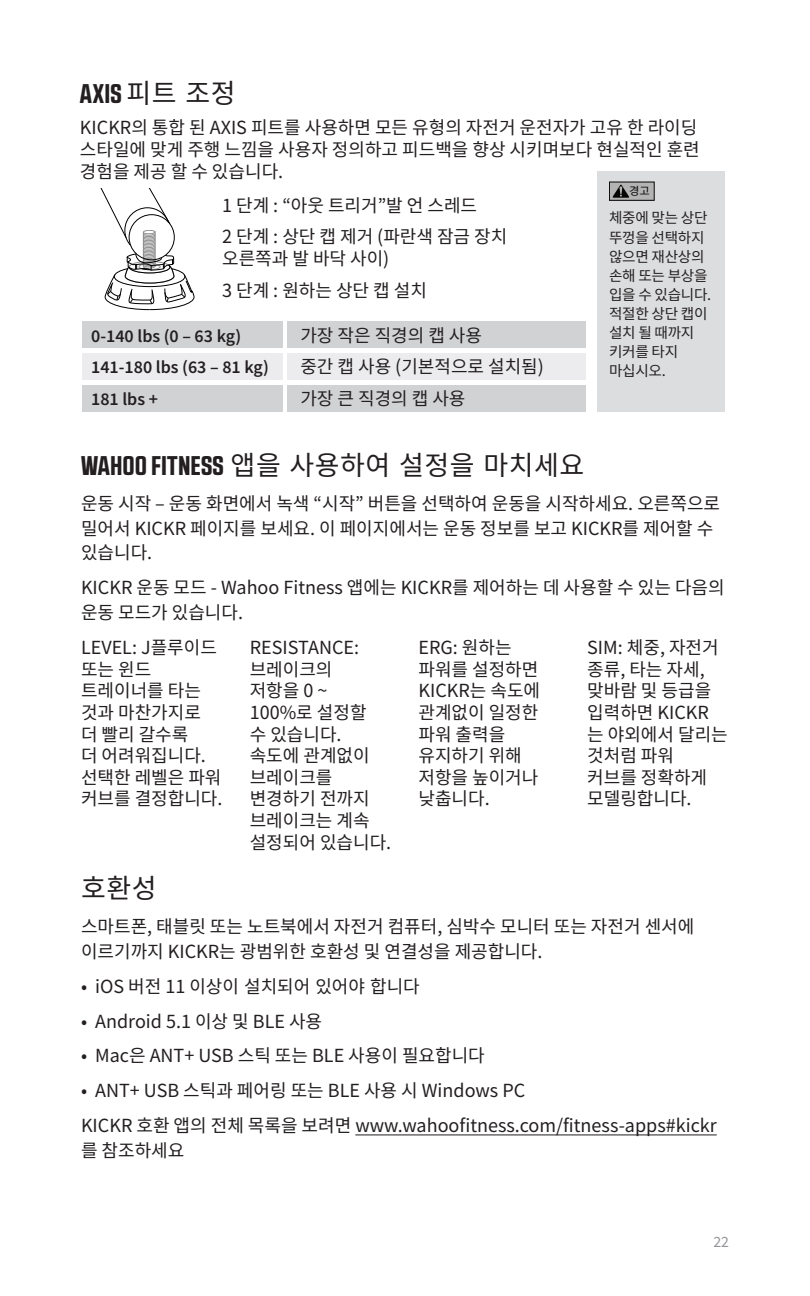
<style>
.page{position:relative;width:810px;height:1296px;background:#fff}
.page>*{position:absolute;margin:0;border:0;box-sizing:border-box;transform-origin:0 0}
.Headline{font:27px "Noto Sans KR";letter-spacing:.02em;color:#231f20}
.Headline-2{font:700 27px "RB No 2.1 a";color:#231f20}
.t1{font:18px/21.6px "Noto Sans KR";color:#231f20}
.t2{font:600 18px "Source Sans Pro";color:#231f20}
.t3{font:15.75px "Source Sans Pro";color:#939598}
.t4{font:14.62px/19.1px "Noto Sans KR";letter-spacing:-.02em;color:#231f20}
.t5{font:11.25px "Noto Sans KR";color:#050504}
.s1{font-family:"Noto Sans KR";font-weight:400}
.s2{font-family:"RB No 2.1 a";font-weight:700}
</style>
<div class="page">
<hr style="left:355px;top:1134px;width:362px;height:1px;background:#231f20">
<svg style="left:101px;top:189px;width:94px;height:121px"></svg>
<div style="left:82px;top:321px;width:201px;height:27px;background:#d1d2d4"></div>
<div style="left:287px;top:321px;width:299px;height:27px;background:#d1d2d4"></div>
<div style="left:82px;top:353px;width:201px;height:27px;background:#ececee"></div>
<div style="left:287px;top:353px;width:299px;height:27px;background:#ececee"></div>
<div style="left:82px;top:385px;width:201px;height:27px;background:#d1d2d4"></div>
<div style="left:287px;top:385px;width:299px;height:27px;background:#d1d2d4"></div>
<div style="left:597px;top:172px;width:128px;height:240px;background:#dcdddf"></div>
<div style="left:609px;top:182px;width:45px;height:18px;background:#b3b3b3"></div>
<div style="left:609px;top:182px;width:46px;height:19px;border:1px solid #050504"></div>
<svg style="left:612px;top:185px;width:17px;height:13px"></svg>
<p class="Headline-2" style="left:80px;top:77px;width:157px">AXIS <span class="s1">피트 조정</span></p>
<p class="t1" style="left:80px;top:117px;width:621px">KICKR의 통합 된 AXIS 피트를 사용하면 모든 유형의 자전거 운전자가 고유 한 라이딩 스타일에 맞게 주행 느낌을 사용자 정의하고 피드백을 향상 시키며보다 현실적인 훈련 경험을 제공 할 수 있습니다.</p>
<p class="t1" style="left:222px;top:195px;width:257px">1 단계 : “아웃 트리거”발 언 스레드</p>
<p class="t1" style="left:222px;top:226px;width:287px">2 단계 : 상단 캡 제거 (파란색 잠금 장치 오른쪽과 발 바닥 사이)</p>
<p class="t1" style="left:222px;top:280px;width:206px">3 단계 : 원하는 상단 캡 설치</p>
<p class="t2" style="left:91px;top:324px;width:152px">0-140 lbs (0 – 63 kg)</p>
<p class="t1" style="left:300px;top:325px;width:183px">가장 작은 직경의 캡 사용</p>
<p class="t2" style="left:91px;top:355px;width:179px">141-180 lbs (63 – 81 kg)</p>
<p class="t1" style="left:300px;top:356px;width:245px">중간 캡 사용 (기본적으로 설치됨)</p>
<p class="t2" style="left:91px;top:387px;width:68px">181 lbs +</p>
<p class="t1" style="left:300px;top:388px;width:167px">가장 큰 직경의 캡 사용</p>
<p class="t5" style="left:629px;top:184px;width:22px">경고</p>
<p class="t4" style="left:609px;top:209px;width:104px">체중에 맞는 상단 뚜껑을 선택하지 않으면 재산상의 손해 또는 부상을 입을 수 있습니다. 적절한 상단 캡이 설치 될 때까지 키커를 타지 마십시오.</p>
<p class="Headline" style="left:81px;top:450px;width:505px"><span class="s2">WAHOO FITNESS</span> 앱을 사용하여 설정을 마치세요</p>
<p class="t1" style="left:81px;top:491px;width:641px;line-height:24.8px">운동 시작 – 운동 화면에서 녹색 “시작” 버튼을 선택하여 운동을 시작하세요. 오른쪽으로 밀어서 KICKR 페이지를 보세요. 이 페이지에서는 운동 정보를 보고 KICKR를 제어할 수 있습니다.</p>
<p class="t1" style="left:81px;top:576px;width:645px;line-height:24.8px">KICKR 운동 모드 - Wahoo Fitness 앱에는 KICKR를 제어하는 데 사용할 수 있는 다음의 운동 모드가 있습니다.</p>
<p class="t1" style="left:81px;top:637px;width:143px">LEVEL: J플루이드 또는 윈드 트레이너를 타는 것과 마찬가지로<br>더 빨리 갈수록<br>더 어려워집니다. 선택한 레벨은 파워 커브를 결정합니다.</p>
<p class="t1" style="left:250px;top:637px;width:143px">RESISTANCE: 브레이크의<br>저항을 0 ~<br>100%로 설정할<br>수 있습니다. 속도에 관계없이 브레이크를 변경하기 전까지 브레이크는 계속 설정되어 있습니다.</p>
<p class="t1" style="left:418px;top:637px;width:123px">ERG: 원하는 파워를 설정하면<br>KICKR는 속도에 관계없이 일정한 파워 출력을 유지하기 위해 저항을 높이거나 낮춥니다.</p>
<p class="t1" style="left:587px;top:637px;width:142px">SIM: 체중, 자전거 종류, 타는 자세, 맞바람 및 등급을 입력하면 KICKR 는 야외에서 달리는 것처럼 파워 커브를 정확하게 모델링합니다.</p>
<p class="Headline" style="left:81px;top:873px;width:77px">호환성</p>
<p class="t1" style="left:81px;top:915px;width:615px;line-height:24.8px">스마트폰, 태블릿 또는 노트북에서 자전거 컴퓨터, 심박수 모니터 또는 자전거 센서에 이르기까지 KICKR는 광범위한 호환성 및 연결성을 제공합니다.</p>
<p class="t1" style="left:81px;top:976px;width:340px">• iOS 버전 11 이상이 설치되어 있어야 합니다</p>
<p class="t1" style="left:81px;top:1011px;width:243px">• Android 5.1 이상 및 BLE 사용</p>
<p class="t1" style="left:81px;top:1045px;width:405px">• Mac은 ANT+ USB 스틱 또는 BLE 사용이 필요합니다</p>
<p class="t1" style="left:81px;top:1080px;width:446px">• ANT+ USB 스틱과 페어링 또는 BLE 사용 시 Windows PC</p>
<p class="t1" style="left:81px;top:1114px;width:637px;line-height:24.8px">KICKR 호환 앱의 전체 목록을 보려면 www.wahoofitness.com/fitness-apps#kickr 를 참조하세요</p>
<p class="t3" style="left:713px;top:1232px;width:17px">22</p>
</div>
